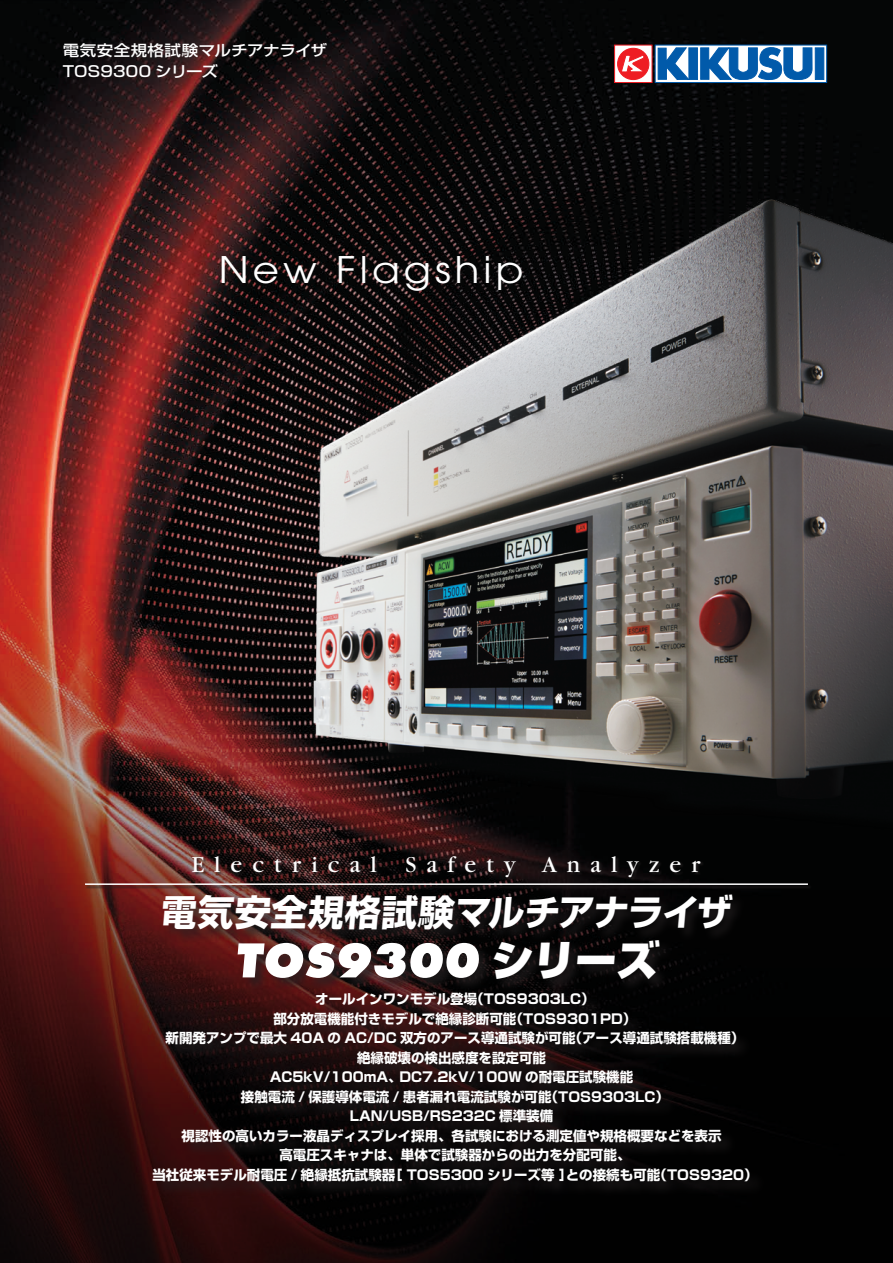
<style>
.page{position:relative;width:893px;height:1263px;background:#fff}
.page>*{position:absolute;margin:0;border:0;box-sizing:border-box;transform-origin:0 0}
.t1{font:800 51px "Futura T";color:#fff}
.t2{font:36.45px "Avant Garde";letter-spacing:.1em;color:#fff;scale:1.11 1}
.t3{font:700 36px "Shin Go";color:#fff}
.t4{font:24px "Garamond";letter-spacing:.42em;color:#fff}
.t5{font:500 15px/21px "Shin Go";letter-spacing:.01em;color:#fff;scale:1.1 1}
.t6{font:700 13.5px/19.5px "Shin Go";color:#fff;text-align:center}
.s1{font-family:"Shin Go";font-weight:900;font-size:42px}
</style>
<div class="page">
<img style="left:0;top:0;width:893px;height:375px">
<img style="left:0;top:375px;width:893px;height:888px">
<div style="left:154px;top:994px;width:612px;height:204px;background:#231f20;opacity:.75"></div>
<svg style="left:614px;top:45px;width:38px;height:38px"></svg>
<svg style="left:655px;top:45px;width:172px;height:38px"></svg>
<div style="left:618px;top:48px;width:31px;height:32px;background:#ee1d23;border-radius:50%"></div>
<div style="left:617px;top:48px;width:32px;height:32px;border:1px solid #ee1d23;border-radius:50%"></div>
<svg style="left:621px;top:55px;width:23px;height:17px"></svg>
<div style="left:689px;top:48px;width:8px;height:31px;background:#015aaa"></div>
<svg style="left:700px;top:45px;width:112px;height:40px"></svg>
<div style="left:815px;top:48px;width:9px;height:31px;background:#015aaa"></div>
<div style="left:815px;top:48px;width:9px;height:32px;border:1px solid #015aaa"></div>
<svg style="left:658px;top:48px;width:31px;height:32px"></svg>
<img style="left:244px;top:142px;width:649px;height:700px">
<div style="left:85px;top:856px;width:727px;height:33px;background:#231f20;opacity:.75"></div>
<hr style="left:85px;top:883px;width:723px;height:2px;background:#fff">
<div style="left:162px;top:893px;width:585px;height:51px;background:#231f20;opacity:.75"></div>
<div style="left:236px;top:939px;width:438px;height:55px;background:#231f20;opacity:.75"></div>
<p class="t5" style="left:63px;top:39px;width:242px">電気安全規格試験マルチアナライザ<br>TOS9300 シリーズ</p>
<h2 class="t2" style="left:219px;top:248px;width:276px">New Flagship</h2>
<h3 class="t4" style="left:191px;top:852px;width:510px">Electrical Safety Analyzer</h3>
<h3 class="t3" style="left:160px;top:888px;width:576px">電気安全規格試験マルチアナライザ</h3>
<h1 class="t1" style="left:235px;top:930px;width:429px">TOS9300 <span class="s1">シリーズ</span></h1>
<p class="t6" style="left:152px;top:989px;width:607px">オールインワンモデル登場（TOS9303LC）<br>部分放電機能付きモデルで絶縁診断可能（TOS9301PD）<br>新開発アンプで最大 40A の AC/DC 双方のアース導通試験が可能（アース導通試験搭載機種）<br>絶縁破壊の検出感度を設定可能<br>AC5kV/100mA、DC7.2kV/100W の耐電圧試験機能<br>接触電流 / 保護導体電流 / 患者漏れ電流試験が可能（TOS9303LC）<br>LAN/USB/RS232C 標準装備<br>視認性の高いカラー液晶ディスプレイ採用、各試験における測定値や規格概要などを表示<br>高電圧スキャナは、単体で試験器からの出力を分配可能、<br>当社従来モデル耐電圧 / 絶縁抵抗試験器［ TOS5300 シリーズ等 ］との接続も可能（TOS9320）</p>
</div>
